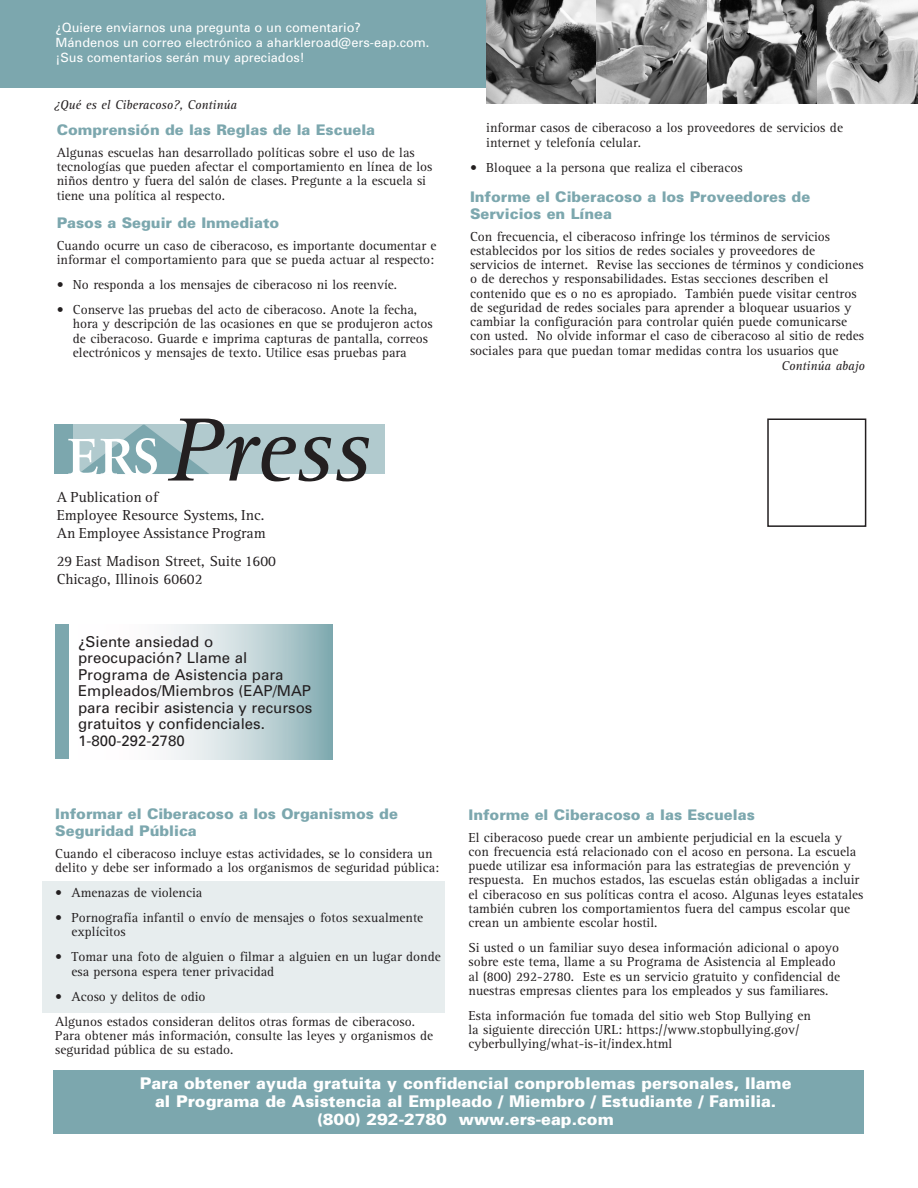
<style>
.page{position:relative;width:918px;height:1188px;background:#fff}
.page>*{position:absolute;margin:0;border:0;box-sizing:border-box;transform-origin:0 0}
.t1{font:italic 93px "Rotis Serif";color:#231f20}
.t2{font:900 16.2px/18px "Univers";color:#fff;text-align:center}
.t3{font:15px/16.5px "Univers";color:#231f20}
.Text_-_main{font:15px/18px "Rotis Serif";color:#231f20}
.t4{font:900 14.7px/16.5px "Univers";color:#7ca7ae}
.t5{font:13.5px/14.2px "Rotis Serif";color:#231f20}
.t6{font:italic 13.2px "Rotis Serif";color:#231f20}
.t7{font:12.75px "Univers";color:#fff}
</style>
<div class="page">
<div style="left:42px;top:881px;width:402px;height:131px;background:#e7edee"></div>
<div style="left:54px;top:425px;width:20px;height:49px;background:#7ca7ae"></div>
<div style="left:73px;top:425px;width:312px;height:49px;background:#b1cace"></div>
<svg style="left:68px;top:425px;width:141px;height:49px"></svg>
<div style="left:0;top:0;width:918px;height:88px;background:#7ca7ae"></div>
<img style="left:486px;top:0;width:111px;height:104px">
<svg style="left:597px;top:0;width:110px;height:104px;background:#979797"></svg>
<svg style="left:707px;top:0;width:111px;height:104px;background:#7b7b7b"></svg>
<svg style="left:818px;top:0;width:100px;height:104px;background:#ababab"></svg>
<svg style="left:68px;top:624px;width:264px;height:135px"></svg>
<div style="left:55px;top:624px;width:13px;height:135px;background:#7ca7ae"></div>
<div style="left:767px;top:418px;width:99px;height:109px;background:#fff;border:2px solid #231f20"></div>
<div style="left:54px;top:1071px;width:810px;height:63px;background:#7ca7ae"></div>
<p class="t7" style="left:56px;top:20px;width:307px">¿Quiere enviarnos una pregunta o un comentario?</p>
<p class="t7" style="left:56px;top:35px;width:375px">Mándenos un correo electrónico a aharkleroad@ers-eap.com.</p>
<p class="t7" style="left:56px;top:50px;width:251px">¡Sus comentarios serán muy apreciados!</p>
<p class="t6" style="left:54px;top:97px;width:185px">¿Qué es el Ciberacoso?, Continúa</p>
<p class="t4" style="left:57px;top:121px;width:320px">Comprensión de las Reglas de la Escuela</p>
<p class="t5" style="left:57px;top:146px;width:377px">Algunas escuelas han desarrollado políticas sobre el uso de las tecnologías que pueden afectar el comportamiento en línea de los niños dentro y fuera del salón de clases. Pregunte a la escuela si tiene una política al respecto.</p>
<p class="t4" style="left:57px;top:214px;width:224px">Pasos a Seguir de Inmediato</p>
<p class="t5" style="left:57px;top:238px;width:381px">Cuando ocurre un caso de ciberacoso, es importante documentar e informar el comportamiento para que se pueda actuar al respecto:</p>
<p class="t5" style="left:57px;top:278px;width:342px">• No responda a los mensajes de ciberacoso ni los reenvíe.</p>
<p class="t5" style="left:73px;top:303px;width:361px;text-indent:-16px">• Conserve las pruebas del acto de ciberacoso. Anote la fecha, hora y descripción de las ocasiones en que se produjeron actos de ciberacoso. Guarde e imprima capturas de pantalla, correos electrónicos y mensajes de texto. Utilice esas pruebas para</p>
<p class="t1" style="left:167px;top:398px;width:205px">Press</p>
<p class="Text_-_main" style="left:57px;top:488px;width:209px">A Publication of<br>Employee Resource Systems, Inc.</p>
<p class="Text_-_main" style="left:57px;top:524px;width:210px">An Employee Assistance Program</p>
<p class="Text_-_main" style="left:57px;top:553px;width:221px">29 East Madison Street, Suite 1600<br>Chicago, Illinois 60602</p>
<p class="t3" style="left:78px;top:633px;width:236px">¿Siente ansiedad o preocupación? Llame al<br>Programa de Asistencia para<br>Empleados/Miembros (EAP/MAP para recibir asistencia y recursos gratuitos y confidenciales.</p>
<p class="t3" style="left:78px;top:732px;width:108px">1-800-292-2780</p>
<p class="t4" style="left:55px;top:805px;width:344px">Informar el Ciberacoso a los Organismos de<br>Seguridad Pública</p>
<p class="t5" style="left:55px;top:847px;width:385px">Cuando el ciberacoso incluye estas actividades, se lo considera un delito y debe ser informado a los organismos de seguridad pública:</p>
<p class="t5" style="left:55px;top:886px;width:149px">• Amenazas de violencia</p>
<p class="t5" style="left:71px;top:911px;width:353px;text-indent:-16px">• Pornografía infantil o envío de mensajes o fotos sexualmente explícitos</p>
<p class="t5" style="left:71px;top:950px;width:371px;text-indent:-16px">• Tomar una foto de alguien o filmar a alguien en un lugar donde esa persona espera tener privacidad</p>
<p class="t5" style="left:55px;top:990px;width:152px">• Acoso y delitos de odio</p>
<p class="t5" style="left:55px;top:1015px;width:379px">Algunos estados consideran delitos otras formas de ciberacoso.<br>Para obtener más información, consulte las leyes y organismos de seguridad pública de su estado.</p>
<p class="t5" style="left:486px;top:121px;width:358px">informar casos de ciberacoso a los proveedores de servicios de internet y telefonía celular.</p>
<p class="t5" style="left:470px;top:161px;width:274px">• Bloquee a la persona que realiza el ciberacos</p>
<p class="t4" style="left:470px;top:188px;width:342px">Informe el Ciberacoso a los Proveedores de<br>Servicios en Línea</p>
<p class="t5" style="left:470px;top:229px;width:396px">Con frecuencia, el ciberacoso infringe los términos de servicios establecidos por los sitios de redes sociales y proveedores de servicios de internet. Revise las secciones de términos y condiciones o de derechos y responsabilidades. Estas secciones describen el contenido que es o no es apropiado. También puede visitar centros de seguridad de redes sociales para aprender a bloquear usuarios y cambiar la configuración para controlar quién puede comunicarse con usted. No olvide informar el caso de ciberacoso al sitio de redes sociales para que puedan tomar medidas contra los usuarios que</p>
<p class="t6" style="left:782px;top:358px;width:85px">Continúa abajo</p>
<p class="t4" style="left:469px;top:806px;width:288px">Informe el Ciberacoso a las Escuelas</p>
<p class="t5" style="left:469px;top:830px;width:396px">El ciberacoso puede crear un ambiente perjudicial en la escuela y con frecuencia está relacionado con el acoso en persona. La escuela puede utilizar esa información para las estrategias de prevención y respuesta. En muchos estados, las escuelas están obligadas a incluir el ciberacoso en sus políticas contra el acoso. Algunas leyes estatales también cubren los comportamientos fuera del campus escolar que crean un ambiente escolar hostil.</p>
<p class="t5" style="left:469px;top:941px;width:373px">Si usted o un familiar suyo desea información adicional o apoyo sobre este tema, llame a su Programa de Asistencia al Empleado al (800) 292-2780. Este es un servicio gratuito y confidencial de nuestras empresas clientes para los empleados y sus familiares.</p>
<p class="t5" style="left:469px;top:1009px;width:344px">Esta información fue tomada del sitio web Stop Bullying en la siguiente dirección URL: https://www.stopbullying.gov/ cyberbullying/what-is-it/index.html</p>
<p class="t2" style="left:140px;top:1074px;width:653px">Para obtener ayuda gratuita y confidencial conproblemas personales, llame al Programa de Asistencia al Empleado / Miembro / Estudiante / Familia. (800) 292-2780 www.ers-eap.com</p>
</div>
